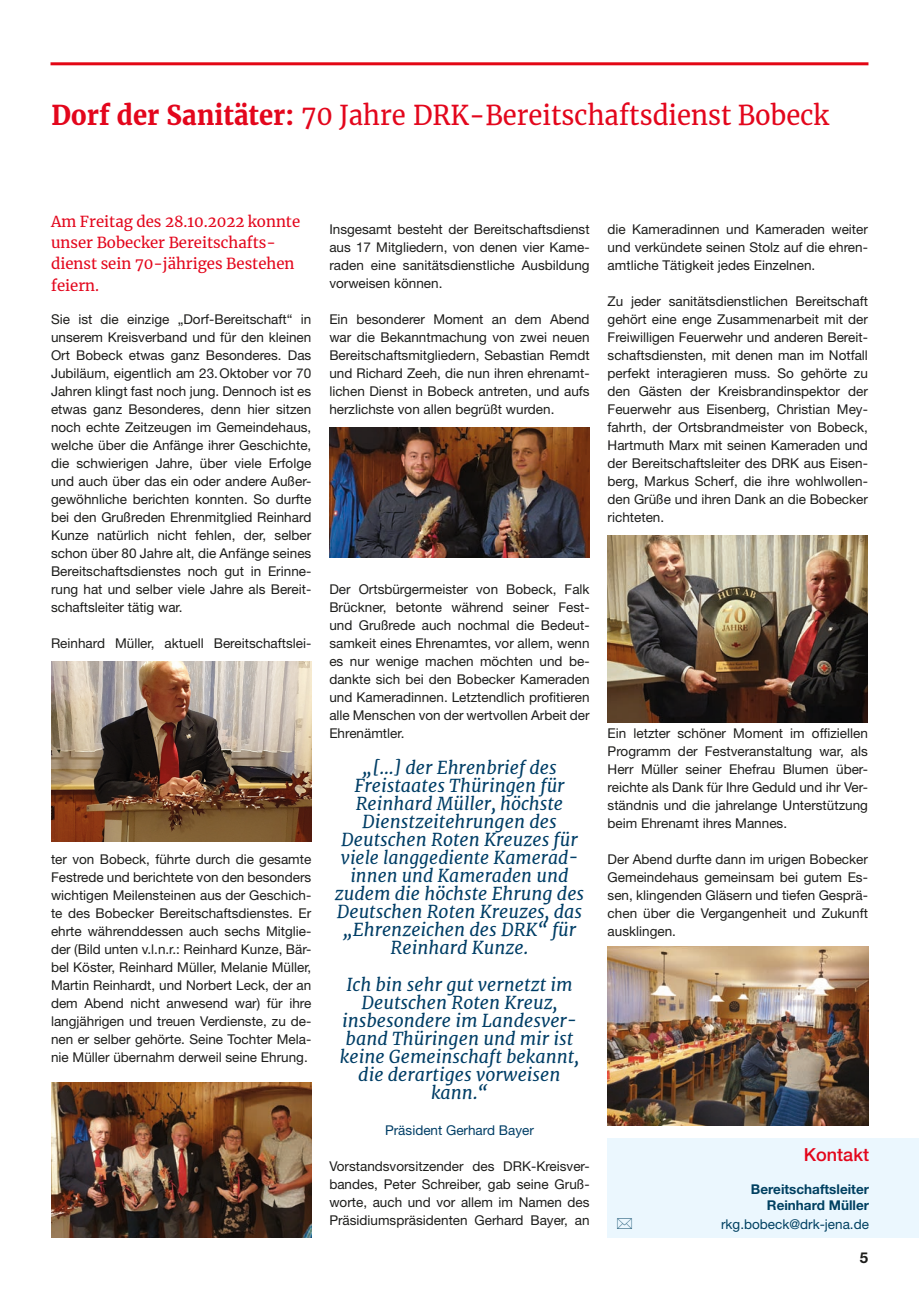
<style>
.page{position:relative;width:919px;height:1289px;background:#fff}
.page>*{position:absolute;margin:0;border:0;box-sizing:border-box;transform-origin:0 0}
.t1{font:27px "Merriweather";color:#e3061c;scale:.95 1}
.t2{font:italic 18px/18px "Merriweather";color:#003e66;text-align:center}
.t3{font:500 18px "Helvetica Neue";color:#e3061c}
.t4{font:15px/21px "Merriweather";color:#e3061c}
.t5{font:700 15px "Helvetica Neue";color:#1d1d1b}
.t6{font:13.5px/18px "Helvetica Neue";color:#1d1d1b;text-align:justify}
.t7{font:700 13.5px/16.2px "Helvetica Neue";color:#004061;text-align:right}
.t8{font:13.5px "Helvetica Neue";color:#004061}
.t9{font:13.5px "Helvetica Neue";color:#003e66}
.s1{font-weight:700}
</style>
<div class="page">
<hr style="left:50px;top:62px;width:818px;height:3px;background:#e30614">
<img style="left:607px;top:535px;width:260px;height:187px">
<img style="left:607px;top:946px;width:261px;height:179px">
<img style="left:51px;top:661px;width:260px;height:180px">
<img style="left:329px;top:427px;width:260px;height:130px">
<img style="left:51px;top:1082px;width:260px;height:155px">
<div style="left:607px;top:1138px;width:311px;height:99px;background:#ebf7fe"></div>
<h1 class="t1" style="left:52px;top:97px;width:819px"><span class="s1">Dorf der Sanitäter:</span> 70 Jahre DRK-Bereitschaftsdienst Bobeck</h1>
<p class="t4" style="left:51px;top:211px;width:251px">Am Freitag des 28.10.2022 konnte unser Bobecker Bereitschafts&shy;dienst sein 70-jähriges Bestehen feiern.</p>
<p class="t6" style="left:51px;top:310px;width:262px">Sie ist die einzige „Dorf-Bereitschaft“ in unserem Kreisverband und für den kleinen Ort Bobeck etwas ganz Besonderes. Das Jubiläum, eigentlich am 23.Oktober vor 70<br>Jahren klingt fast noch jung. Dennoch ist es etwas ganz Besonderes, denn hier sitzen noch echte Zeitzeugen im Gemeindehaus, welche über die Anfänge ihrer Geschichte, die schwierigen Jahre, über viele Erfolge und auch über das ein oder andere Außer&shy;gewöhnliche berichten konnten. So durfte bei den Grußreden Ehrenmitglied Reinhard Kunze natürlich nicht fehlen, der, selber schon über 80 Jahre alt, die Anfänge seines Bereitschaftsdienstes noch gut in Erinne&shy;rung hat und selber viele Jahre als Bereit&shy;schaftsleiter tätig war.</p>
<p class="t6" style="left:51px;top:634px;width:262px">Reinhard Müller, aktuell Bereitschaftslei-</p>
<p class="t6" style="left:51px;top:850px;width:262px">ter von Bobeck, führte durch die gesamte Festrede und berichtete von den besonders wichtigen Meilensteinen aus der Geschich&shy;te des Bobecker Bereitschaftsdienstes. Er ehrte währenddessen auch sechs Mitglie&shy;der (Bild unten v.l.n.r.: Reinhard Kunze, Bär&shy;bel Köster, Reinhard Müller, Melanie Müller, Martin Reinhardt, und Norbert Leck, der an dem Abend nicht anwesend war) für ihre langjährigen und treuen Verdienste, zu de&shy;nen er selber gehörte. Seine Tochter Mela&shy;nie Müller übernahm derweil seine Ehrung.</p>
<p class="t6" style="left:329px;top:220px;width:262px">Insgesamt besteht der Bereitschaftsdienst aus 17 Mitgliedern, von denen vier Kame&shy;raden eine sanitätsdienstliche Ausbildung vorweisen können.</p>
<p class="t6" style="left:329px;top:310px;width:262px">Ein besonderer Moment an dem Abend war die Bekanntmachung von zwei neuen Bereitschaftsmitgliedern, Sebastian Remdt und Richard Zeeh, die nun ihren ehrenamt&shy;lichen Dienst in Bobeck antreten, und aufs herzlichste von allen begrüßt wurden.</p>
<p class="t6" style="left:329px;top:580px;width:262px">Der Ortsbürgermeister von Bobeck, Falk Brückner, betonte während seiner Fest&shy;und Grußrede auch nochmal die Bedeut&shy;samkeit eines Ehrenamtes, vor allem, wenn es nur wenige machen möchten und be&shy;dankte sich bei den Bobecker Kameraden und Kameradinnen. Letztendlich profitieren alle Menschen von der wertvollen Arbeit der Ehrenämtler.</p>
<p class="t2" style="left:335px;top:759px;width:251px">„[...] der Ehrenbrief des<br>Freistaates Thüringen für<br>Reinhard Müller, höchste<br>Dienstzeitehrungen des<br>Deutschen Roten Kreuzes für viele langgediente Kamerad&shy;innen und Kameraden und zudem die höchste Ehrung des<br>Deutschen Roten Kreuzes, das „Ehrenzeichen des DRK“ für<br>Reinhard Kunze.</p>
<h2 class="t2" style="left:340px;top:975px;width:240px">Ich bin sehr gut vernetzt im<br>Deutschen Roten Kreuz, insbesondere im Landesver&shy;band Thüringen und mir ist keine Gemeinschaft bekannt, die derartiges vorweisen kann.“</h2>
<p class="t9" style="left:385px;top:1121px;width:150px">Präsident Gerhard Bayer</p>
<p class="t6" style="left:329px;top:1156px;width:262px">Vorstandsvorsitzender des DRK-Kreisver&shy;bandes, Peter Schreiber, gab seine Gruß&shy;worte, auch und vor allem im Namen des Präsidiumspräsidenten Gerhard Bayer, an</p>
<p class="t6" style="left:607px;top:220px;width:262px">die Kameradinnen und Kameraden weiter und verkündete seinen Stolz auf die ehren&shy;amtliche Tätigkeit jedes Einzelnen.</p>
<p class="t6" style="left:607px;top:292px;width:262px">Zu jeder sanitätsdienstlichen Bereitschaft gehört eine enge Zusammenarbeit mit der Freiwilligen Feuerwehr und anderen Bereit&shy;schaftsdiensten, mit denen man im Notfall perfekt interagieren muss. So gehörte zu den Gästen der Kreisbrandinspektor der Feuerwehr aus Eisenberg, Christian Mey&shy;fahrth, der Ortsbrandmeister von Bobeck, Hartmuth Marx mit seinen Kameraden und der Bereitschaftsleiter des DRK aus Eisen&shy;berg, Markus Scherf, die ihre wohlwollen&shy;den Grüße und ihren Dank an die Bobecker richteten.</p>
<p class="t6" style="left:607px;top:724px;width:262px">Ein letzter schöner Moment im offiziellen Programm der Festveranstaltung war, als Herr Müller seiner Ehefrau Blumen über&shy;reichte als Dank für Ihre Geduld und ihr Ver&shy;ständnis und die jahrelange Unterstützung beim Ehrenamt ihres Mannes.</p>
<p class="t6" style="left:607px;top:850px;width:262px">Der Abend durfte dann im urigen Bobecker Gemeindehaus gemeinsam bei gutem Es&shy;sen, klingenden Gläsern und tiefen Gesprä&shy;chen über die Vergangenheit und Zukunft ausklingen.</p>
<h2 class="t3" style="left:803px;top:1144px;width:66px">Kontakt</h2>
<p class="t7" style="left:751px;top:1180px;width:119px">Bereitschaftsleiter<br>Reinhard Müller</p>
<p class="t8" style="left:721px;top:1216px;width:149px">rkg.bobeck@drk-jena.de</p>
<p class="t5" style="left:859px;top:1248px;width:10px">5</p>
</div>
